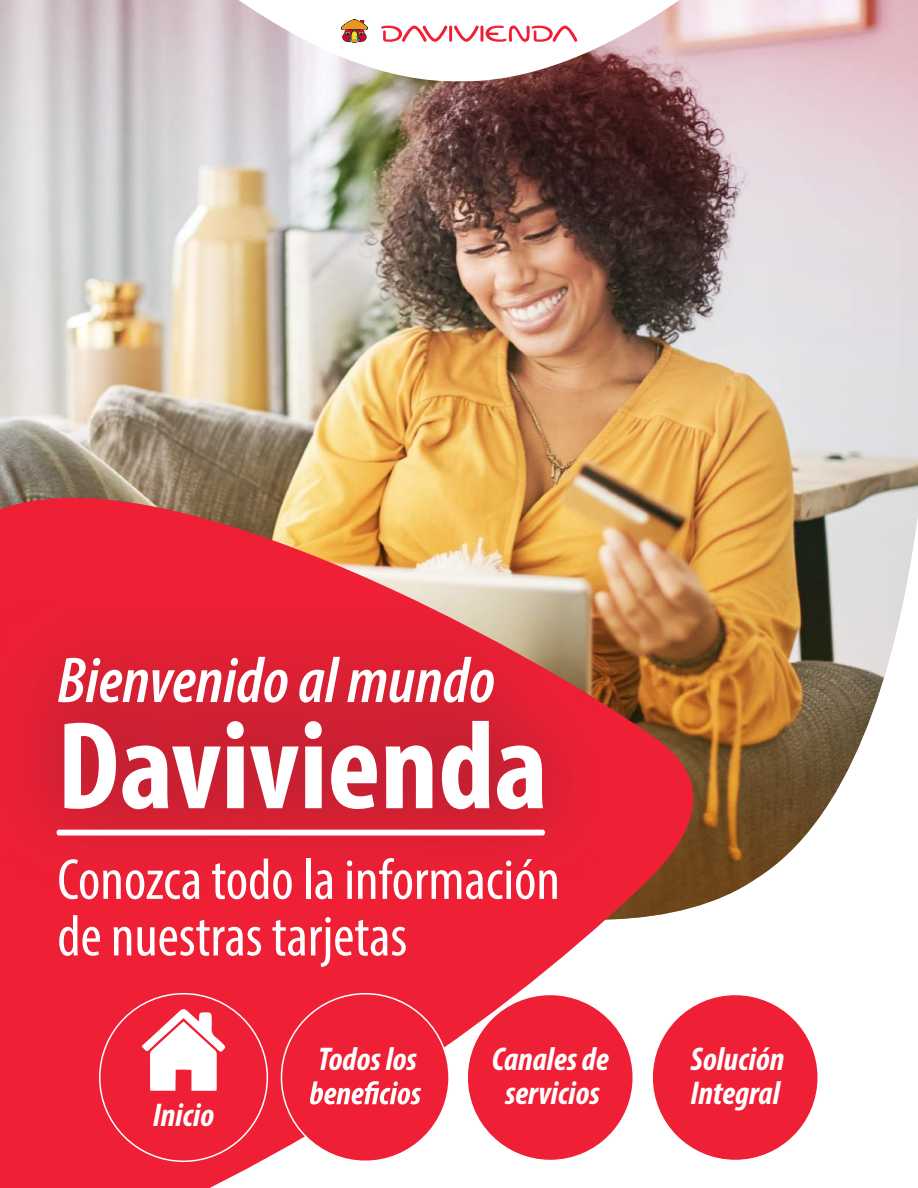
<style>
.page{position:relative;width:918px;height:1188px;background:#fff}
.page>*{position:absolute;margin:0;border:0;box-sizing:border-box;transform-origin:0 0}
.t1{font:700 condensed 126.3px "Myriad Pro";color:#fff}
.t2{font:italic 600 condensed 65.4px "Myriad Pro";color:#fff}
.t3{font:condensed 58.2px/56.6px "Myriad Pro";color:#fff}
.t4{font:italic 700 condensed 33px/34px "Myriad Pro";color:#fff;text-align:center}
</style>
<div class="page">
<svg style="left:726px;top:601px;width:178px;height:295px"></svg>
<img style="left:0;top:0;width:918px;height:601px">
<img style="left:0;top:425px;width:726px;height:763px">
<svg style="left:239px;top:0;width:440px;height:83px"></svg>
<img style="left:0;top:596px;width:600px;height:302px">
<svg style="left:57px;top:830px;width:488px;height:6px"></svg>
<div style="left:466px;top:994px;width:168px;height:167px;background:#ef2036;border:2px solid #fff;border-radius:50%"></div>
<div style="left:651px;top:994px;width:168px;height:167px;background:#ef2036;border:2px solid #fff;border-radius:50%"></div>
<div style="left:281px;top:993px;width:169px;height:169px;background:#ef2036;border:2px solid #fff;border-radius:50%"></div>
<svg style="left:310px;top:1081px;width:111px;height:23px"></svg>
<div style="left:99px;top:993px;width:169px;height:169px;background:#ef2036;border:2px solid #fff;border-radius:50%"></div>
<svg style="left:142px;top:1009px;width:84px;height:82px"></svg>
<h2 class="t2" style="left:57px;top:640px;width:439px">Bienvenido al mundo</h2>
<h1 class="t1" style="left:57px;top:687px;width:492px">Davivienda</h1>
<h3 class="t3" style="left:57px;top:851px;width:504px">Conozca todo la información de nuestras tarjetas</h3>
<p class="t4" style="left:153px;top:1097px;width:63px">Inicio</p>
<p class="t4" style="left:318px;top:1041px;width:100px">Todos los</p>
<p class="t4" style="left:492px;top:1041px;width:118px">Canales de servicios</p>
<p class="t4" style="left:691px;top:1041px;width:96px;text-align:left">Solución<br>Integral</p>
</div>
